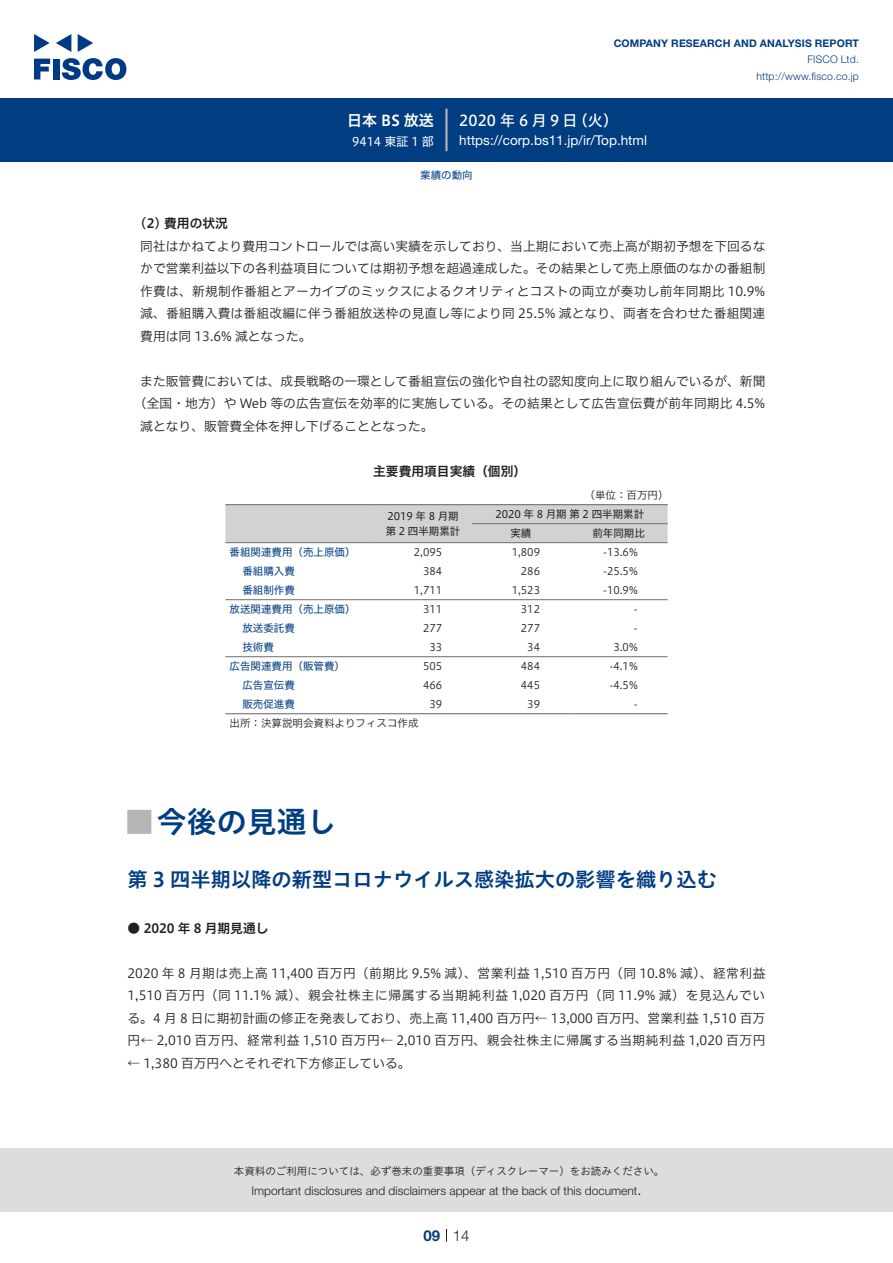
<style>
.page{position:relative;width:893px;height:1263px;background:#fff}
.page>*{position:absolute;margin:0;border:0;box-sizing:border-box;transform-origin:0 0}
.t1{font:30px "Hiragino UD Sans Std N W6";color:#003d81}
.t2{font:700 24px "Koz Go Pro";color:#b5b5b6}
.t3{font:20.25px "Hiragino UD Sans Std W6";color:#003d81}
.t4{font:15px "Hiragino UD Sans F Std N W5";letter-spacing:.22em;color:#fff}
.t5{font:15px "Hiragino UD Sans F Std N W6";color:#fff}
.t6{font:300 15px "Helvetica Neue LT Std";color:#231f20}
.t7{font:700 15px "Helvetica Neue LT Std";color:#003d81}
.t8{font:13.5px "Helvetica Neue LT Std";color:#fff}
.t9{font:12.75px/22.5px "Hiragino UD Sans F Std N W3";color:#231f20;text-align:justify}
.t10{font:12.75px "Hiragino UD Sans F Std N W6";color:#231f20}
.t11{font:300 12px "Helvetica Neue LT Std";color:#231f20}
.t12{font:12px "Hiragino UD Sans F Std N W4";color:#fff}
.t13{font:10.5px "Hiragino UD Sans F Std N W3";color:#231f20}
.t14{font:10.5px "Hiragino UD Sans F Std N W4";color:#003d81}
.t15{font:10.5px "Hiragino UD Sans Std W3";color:#231f20}
.t16{font:10.5px/15px "Hiragino UD Sans F Std N W4";color:#231f20}
.t17{font:700 10.5px "Helvetica Neue LT Std";letter-spacing:.015em;color:#003d81}
.t18{font:300 10.5px/16.5px "Helvetica Neue LT Std";letter-spacing:.015em;color:#003d81;text-align:right}
</style>
<div class="page">
<div style="left:0;top:1148px;width:893px;height:64px;background:#ddd"></div>
<svg style="left:34px;top:59px;width:16px;height:20px"></svg>
<div style="left:53px;top:59px;width:6px;height:20px;background:#003a83"></div>
<svg style="left:62px;top:58px;width:64px;height:22px"></svg>
<svg style="left:34px;top:34px;width:16px;height:18px"></svg>
<svg style="left:78px;top:34px;width:15px;height:18px"></svg>
<svg style="left:56px;top:34px;width:15px;height:18px"></svg>
<div style="left:0;top:98px;width:893px;height:64px;background:#003d81"></div>
<hr style="left:445px;top:109px;width:3px;height:42px;background:#b5b5b6">
<svg style="left:446px;top:1229px;width:1px;height:13px"></svg>
<div style="left:225px;top:505px;width:443px;height:37px;background:#d1d2d4"></div>
<hr style="left:472px;top:523px;width:98px;height:1px;background:#6c6d70">
<hr style="left:570px;top:523px;width:98px;height:1px;background:#6c6d70">
<hr style="left:225px;top:542px;width:149px;height:1px;background:#6c6d70">
<hr style="left:374px;top:542px;width:98px;height:1px;background:#6c6d70">
<hr style="left:472px;top:542px;width:98px;height:1px;background:#6c6d70">
<hr style="left:570px;top:542px;width:98px;height:1px;background:#6c6d70">
<hr style="left:225px;top:599px;width:149px;height:1px;background:#6c6d70">
<hr style="left:374px;top:599px;width:98px;height:1px;background:#6c6d70">
<hr style="left:472px;top:599px;width:98px;height:1px;background:#6c6d70">
<hr style="left:570px;top:599px;width:98px;height:1px;background:#6c6d70">
<hr style="left:225px;top:656px;width:149px;height:1px;background:#6c6d70">
<hr style="left:374px;top:656px;width:98px;height:1px;background:#6c6d70">
<hr style="left:472px;top:656px;width:98px;height:1px;background:#6c6d70">
<hr style="left:570px;top:656px;width:98px;height:1px;background:#6c6d70">
<hr style="left:225px;top:504px;width:149px;height:1px;background:#6c6d70">
<hr style="left:374px;top:504px;width:98px;height:1px;background:#6c6d70">
<hr style="left:472px;top:504px;width:98px;height:1px;background:#6c6d70">
<hr style="left:570px;top:504px;width:98px;height:1px;background:#6c6d70">
<hr style="left:225px;top:713px;width:149px;height:1px;background:#6c6d70">
<hr style="left:374px;top:713px;width:98px;height:1px;background:#6c6d70">
<hr style="left:472px;top:713px;width:98px;height:1px;background:#6c6d70">
<hr style="left:570px;top:713px;width:98px;height:1px;background:#6c6d70">
<p class="t5" style="left:347px;top:109px;width:88px">日本 BS 放送</p>
<p class="t12" style="left:352px;top:132px;width:83px">9414 東証 1 部</p>
<p class="t17" style="left:614px;top:37px;width:247px">COMPANY RESEARCH AND ANALYSIS REPORT</p>
<p class="t18" style="left:756px;top:51px;width:104px">FISCO Ltd. http://www.fisco.co j p.</p>
<p class="t4" style="left:459px;top:109px;width:120px">2020年6月9日</p>
<p class="t4" style="left:573px;top:109px;width:47px">（火(</p>
<p class="t8" style="left:459px;top:132px;width:189px">https://corp.bs11.jp /i r/ Top.html</p>
<p class="t14" style="left:420px;top:167px;width:54px">業績の動向</p>
<p class="t10" style="left:140px;top:214px;width:89px">2( ) 費用の状況</p>
<p class="t9" style="left:140px;top:234px;width:627px">同社はかねてより費用コントロールでは高い実績を示しており、当上期において売上高が期初予想を下回るなかで営業利益以下の各利益項目については期初予想を超過達成した。その結果として売上原価のなかの番組制作費は、新規制作番組とアーカイブのミックスによるクオリティとコストの両立が奏功し前年同期比 10.9%減、番組購入費は番組改編に伴う番組放送枠の見直し等により同 25.5% 減となり、両者を合わせた番組関連費用は同 13.6% 減となった。</p>
<p class="t9" style="left:140px;top:369px;width:627px">また販管費においては、成長戦略の一環として番組宣伝の強化や自社の認知度向上に取り組んでいるが、新聞</p>
<p class="t9" style="left:134px;top:391px;width:633px">（全国・地方）や Web 等の広告宣伝を効率的に実施している。その結果として広告宣伝費が前年同期比 4.5%</p>
<p class="t9" style="left:140px;top:414px;width:295px">減となり、販管費全体を押し下げることとなった。</p>
<p class="t10" style="left:373px;top:461px;width:155px">主要費用項目実績（個別(</p>
<p class="t13" style="left:585px;top:487px;width:85px">（単位：百万円(</p>
<p class="t16" style="left:386px;top:508px;width:76px">2019 年 8 月期第 2 四半期累計</p>
<p class="t16" style="left:495px;top:504px;width:151px;line-height:19px;text-align:right">2020 年 8 月期第 2 四半期累計前年同期比</p>
<p class="t16" style="left:510px;top:525px;width:22px">実績</p>
<p class="t14" style="left:230px;top:544px;width:127px">番組関連費用（売上原価(</p>
<p class="t13" style="left:414px;top:544px;width:30px">2,095</p>
<p class="t13" style="left:512px;top:544px;width:30px">1,809</p>
<p class="t13" style="left:603px;top:544px;width:36px">-13.6%</p>
<p class="t14" style="left:242px;top:563px;width:54px">番組購入費</p>
<p class="t13" style="left:423px;top:563px;width:21px">384</p>
<p class="t13" style="left:521px;top:563px;width:21px">286</p>
<p class="t13" style="left:603px;top:563px;width:36px">-25.5%</p>
<p class="t14" style="left:242px;top:582px;width:54px">番組制作費</p>
<p class="t13" style="left:414px;top:582px;width:30px">1,711</p>
<p class="t13" style="left:512px;top:582px;width:30px">1,523</p>
<p class="t13" style="left:603px;top:582px;width:36px">-10.9%</p>
<p class="t14" style="left:230px;top:601px;width:127px">放送関連費用（売上原価(</p>
<p class="t13" style="left:423px;top:601px;width:21px">311</p>
<p class="t13" style="left:521px;top:601px;width:21px">312</p>
<p class="t13" style="left:634px;top:601px;width:5px">-</p>
<p class="t14" style="left:242px;top:620px;width:54px">放送委託費</p>
<p class="t13" style="left:423px;top:620px;width:21px">277</p>
<p class="t13" style="left:521px;top:620px;width:21px">277</p>
<p class="t13" style="left:634px;top:620px;width:5px">-</p>
<p class="t14" style="left:242px;top:639px;width:33px">技術費</p>
<p class="t13" style="left:429px;top:639px;width:14px">33</p>
<p class="t13" style="left:527px;top:639px;width:14px">34</p>
<p class="t13" style="left:613px;top:639px;width:26px">3.0%</p>
<p class="t14" style="left:230px;top:658px;width:117px">広告関連費用（販管費(</p>
<p class="t13" style="left:423px;top:658px;width:21px">505</p>
<p class="t13" style="left:521px;top:658px;width:21px">484</p>
<p class="t13" style="left:609px;top:658px;width:30px">-4.1%</p>
<p class="t14" style="left:242px;top:677px;width:54px">広告宣伝費</p>
<p class="t13" style="left:423px;top:677px;width:21px">466</p>
<p class="t13" style="left:521px;top:677px;width:21px">445</p>
<p class="t13" style="left:609px;top:677px;width:30px">-4.5%</p>
<p class="t14" style="left:242px;top:696px;width:54px">販売促進費</p>
<p class="t13" style="left:230px;top:715px;width:191px">出所：決算説明会資料よりフィスコ作成</p>
<p class="t13" style="left:429px;top:696px;width:14px">39</p>
<p class="t13" style="left:527px;top:696px;width:14px">39</p>
<p class="t13" style="left:634px;top:696px;width:5px">-</p>
<h1 class="t1" style="left:157px;top:799px;width:181px">今後の見通し</h1>
<h2 class="t2" style="left:128px;top:806px;width:25px">█</h2>
<h3 class="t3" style="left:128px;top:864px;width:591px">第 3 四半期以降の新型コロナウイルス感染拡大の影響を織り込む</h3>
<p class="t10" style="left:128px;top:918px;width:142px">● 2020 年 8 月期見通し</p>
<p class="t9" style="left:128px;top:961px;width:639px">2020 年 8 月期は売上高 11,400 百万円（前期比 9.5% 減）、営業利益 1,510 百万円（同 10.8% 減）、経常利益1,510 百万円（同 11.1% 減）、親会社株主に帰属する当期純利益 1,020 百万円（同 11.9% 減）を見込んでいる。4 月 8 日に期初計画の修正を発表しており、売上高 11,400 百万円← 13,000 百万円、営業利益 1,510 百万円← 2,010 百万円、経常利益 1,510 百万円← 2,010 百万円、親会社株主に帰属する当期純利益 1,020 百万円← 1,380 百万円へとそれぞれ下方修正している。</p>
<p class="t15" style="left:234px;top:1163px;width:432px">本資料のご利用については、必ず巻末の重要事項（ディスクレーマー）をお読みください。</p>
<p class="t6" style="left:637px;top:1180px;width:6px">.</p>
<p class="t11" style="left:251px;top:1183px;width:387px">Important disclosures and disclaimers appear at the back of this document</p>
<p class="t7" style="left:423px;top:1226px;width:18px">09</p>
<p class="t6" style="left:453px;top:1226px;width:18px">14</p>
</div>
